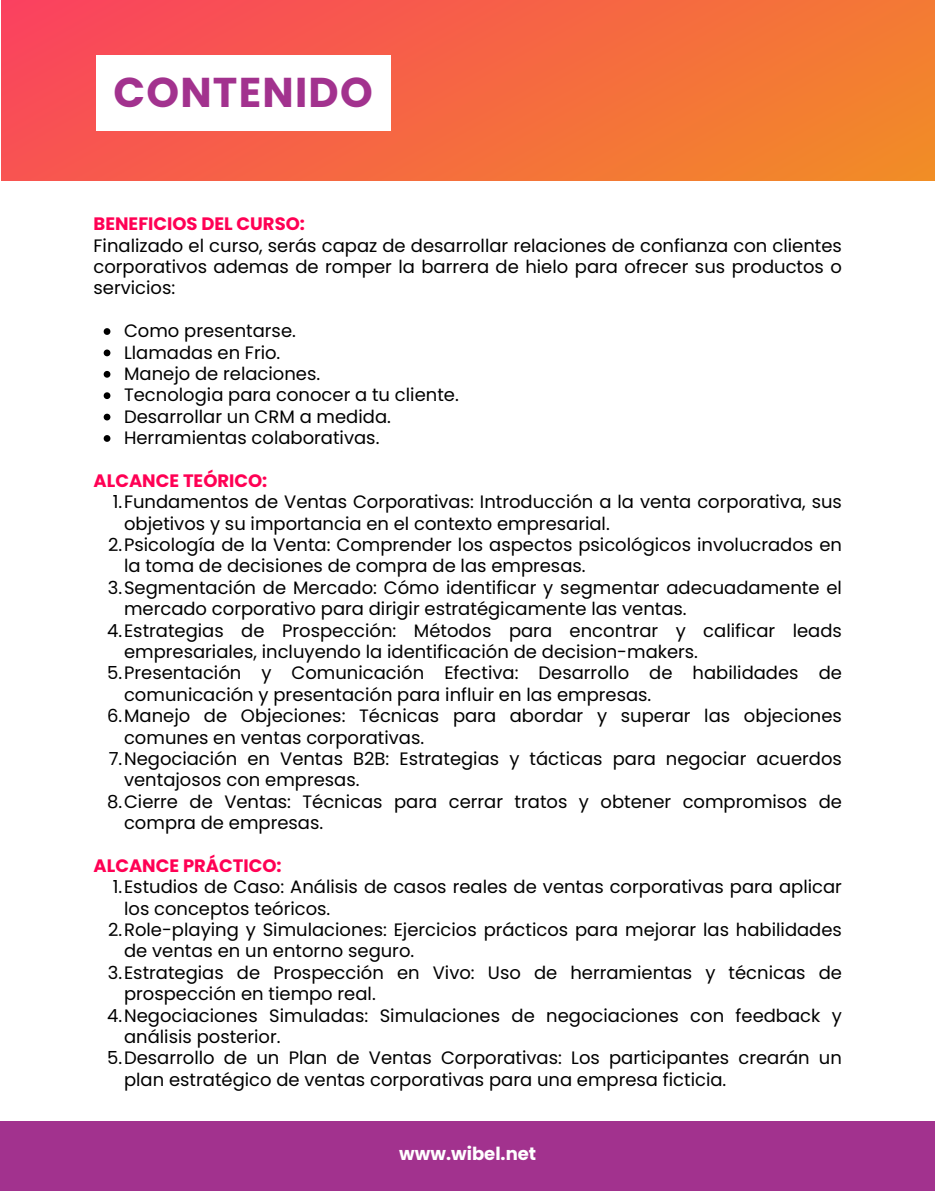
<style>
.page{position:relative;width:935px;height:1191px;background:#fff}
.page>*{position:absolute;margin:0;border:0;box-sizing:border-box;transform-origin:0 0}
.t1{font:700 41.55px "Poppins";letter-spacing:.03em;color:#a2328e}
.t2{font:18px/21.3px "Poppins";color:#000}
.t3{font:700 18px "Poppins";color:#ff0054}
.t4{font:700 18px "Poppins";color:#fff}
</style>
<div class="page">
<div style="left:1px;top:0;width:934px;height:181px;background:linear-gradient(to right,#f94c5c,#f2842c)"></div>
<div style="left:0;top:1121px;width:935px;height:69px;background:#a2328e"></div>
<div style="left:97px;top:55px;width:294px;height:75px;background:#fff"></div>
<svg style="left:104px;top:328px;width:6px;height:7px"></svg>
<svg style="left:104px;top:349px;width:6px;height:7px"></svg>
<svg style="left:104px;top:371px;width:6px;height:6px"></svg>
<svg style="left:104px;top:392px;width:6px;height:7px"></svg>
<svg style="left:104px;top:413px;width:6px;height:7px"></svg>
<svg style="left:104px;top:435px;width:6px;height:7px"></svg>
<p class="t1" style="left:113px;top:64px;width:261px">CONTENIDO</p>
<p class="t3" style="left:94px;top:211px;width:213px">BENEFICIOS DEL CURSO:</p>
<p class="t2" style="left:94px;top:234px;width:750px;text-align:justify">Finalizado el curso, serás capaz de desarrollar relaciones de confianza con clientes corporativos ademas de romper la barrera de hielo para ofrecer sus productos o servicios:</p>
<p class="t2" style="left:124px;top:320px;width:173px">Como presentarse.</p>
<p class="t2" style="left:124px;top:341px;width:158px">Llamadas en Frio.</p>
<p class="t2" style="left:124px;top:363px;width:198px">Manejo de relaciones.</p>
<p class="t2" style="left:124px;top:384px;width:336px">Tecnologia para conocer a tu cliente.</p>
<p class="t2" style="left:124px;top:405px;width:268px">Desarrollar un CRM a medida.</p>
<p class="t2" style="left:124px;top:427px;width:257px">Herramientas colaborativas.</p>
<p class="t3" style="left:94px;top:468px;width:175px">ALCANCE TEÓRICO:</p>
<p class="t2" style="left:124px;top:491px;width:719px;text-indent:-11px">1.Fundamentos de Ventas Corporativas: Introducción a la venta corporativa, sus objetivos y su importancia en el contexto empresarial.</p>
<p class="t2" style="left:124px;top:534px;width:719px;text-indent:-16px">2.Psicología de la Venta: Comprender los aspectos psicológicos involucrados en la toma de decisiones de compra de las empresas.</p>
<p class="t2" style="left:124px;top:576px;width:719px;text-indent:-16px">3.Segmentación de Mercado: Cómo identificar y segmentar adecuadamente el mercado corporativo para dirigir estratégicamente las ventas.</p>
<p class="t2" style="left:124px;top:619px;width:719px;text-indent:-17px">4.Estrategias de Prospección: Métodos para encontrar y calificar leads empresariales, incluyendo la identificación de decision-makers.</p>
<p class="t2" style="left:124px;top:662px;width:719px;text-indent:-17px">5.Presentación y Comunicación Efectiva: Desarrollo de habilidades de comunicación y presentación para influir en las empresas.</p>
<p class="t2" style="left:124px;top:705px;width:719px;text-indent:-17px">6.Manejo de Objeciones: Técnicas para abordar y superar las objeciones comunes en ventas corporativas.</p>
<p class="t2" style="left:124px;top:747px;width:719px;text-indent:-15px">7.Negociación en Ventas B2B: Estrategias y tácticas para negociar acuerdos ventajosos con empresas.</p>
<p class="t2" style="left:124px;top:790px;width:719px;text-indent:-17px">8.Cierre de Ventas: Técnicas para cerrar tratos y obtener compromisos de compra de empresas.</p>
<p class="t3" style="left:94px;top:852px;width:190px">ALCANCE PRÁCTICO:</p>
<p class="t2" style="left:124px;top:876px;width:719px;text-indent:-11px">1.Estudios de Caso: Análisis de casos reales de ventas corporativas para aplicar los conceptos teóricos.</p>
<p class="t2" style="left:124px;top:918px;width:719px;text-indent:-16px">2.Role-playing y Simulaciones: Ejercicios prácticos para mejorar las habilidades de ventas en un entorno seguro.</p>
<p class="t2" style="left:124px;top:961px;width:719px;text-indent:-16px">3.Estrategias de Prospección en Vivo: Uso de herramientas y técnicas de prospección en tiempo real.</p>
<p class="t2" style="left:124px;top:1004px;width:719px;text-indent:-17px">4.Negociaciones Simuladas: Simulaciones de negociaciones con feedback y análisis posterior.</p>
<p class="t2" style="left:124px;top:1047px;width:719px;text-indent:-17px">5.Desarrollo de un Plan de Ventas Corporativas: Los participantes crearán un plan estratégico de ventas corporativas para una empresa ficticia.</p>
<p class="t4" style="left:399px;top:1140px;width:138px">www.wibel.net</p>
</div>
